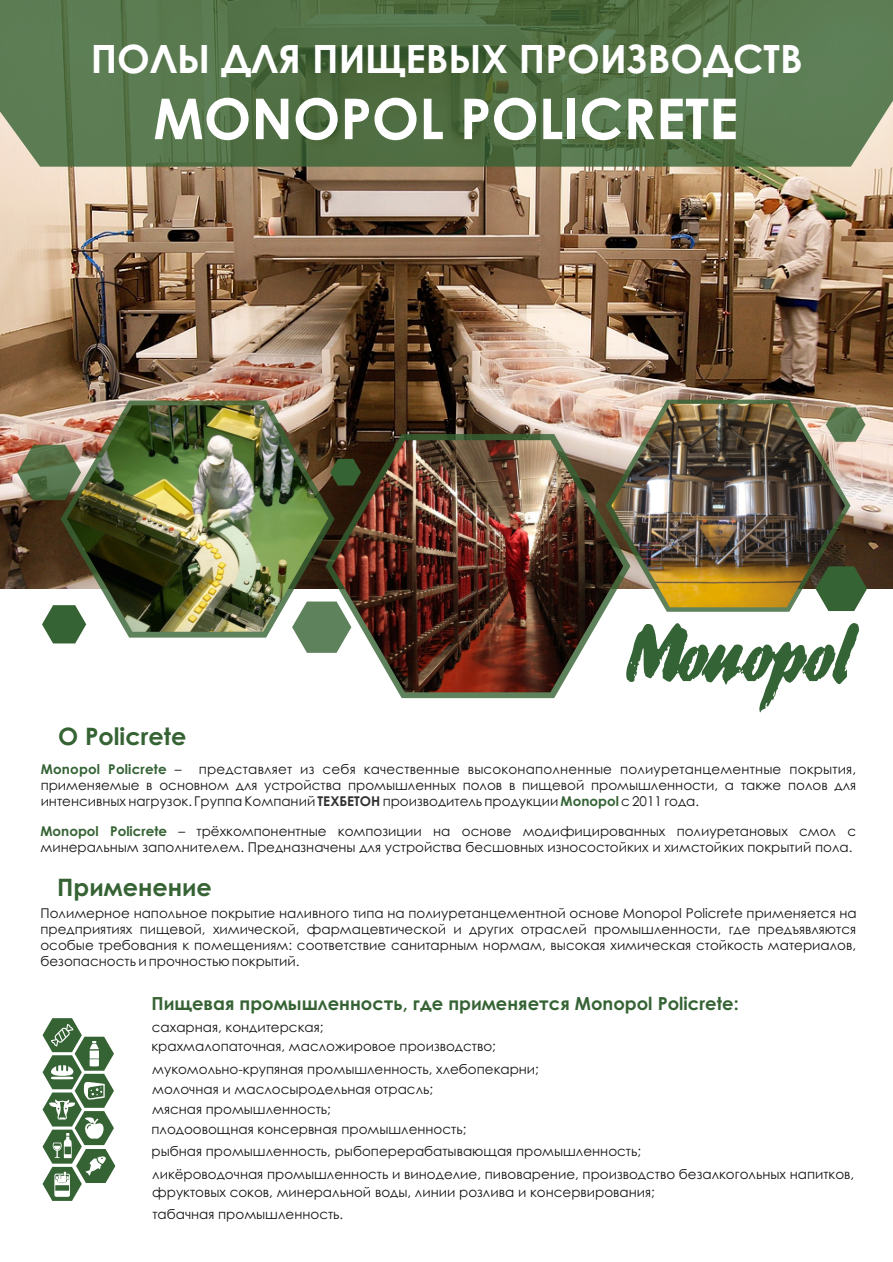
<style>
.page{position:relative;width:893px;height:1262px;background:#fff}
.page>*{position:absolute;margin:0;border:0;box-sizing:border-box;transform-origin:0 0}
.t1{font:700 56.4px "Century Gothic";color:#fff}
.t2{font:700 39px "Century Gothic";color:#fff}
.t3{font:700 24px "Century Gothic";color:#366334}
.t4{font:700 18px "Century Gothic";color:#366334}
.t5{font:13.5px/16px "Century Gothic";color:#151616}
.t6{font:700 13.5px "Century Gothic";letter-spacing:.015em;color:#346335}
.s1{font-weight:400;color:#151616}
.s2{font-weight:700;color:#313130}
.s3{font-weight:700;color:#346335}
.s4{font-weight:700;color:#366334}
</style>
<div class="page">
<img style="left:0;top:167px;width:893px;height:421px">
<svg style="left:0;top:0;width:893px;height:167px;background:#57754b"></svg>
<svg style="left:43px;top:1018px;width:72px;height:182px"></svg>
<svg style="left:61px;top:400px;width:273px;height:237px;background:#89886d"></svg>
<svg style="left:292px;top:632px;width:33px;height:21px"></svg>
<svg style="left:850px;top:566px;width:17px;height:45px"></svg>
<svg style="left:850px;top:407px;width:15px;height:35px"></svg>
<svg style="left:17px;top:445px;width:50px;height:55px;background:#657650"></svg>
<svg style="left:605px;top:399px;width:245px;height:213px;background:#929579"></svg>
<img style="left:611px;top:404px;width:234px;height:203px">
<img style="left:67px;top:405px;width:261px;height:227px">
<img style="left:325px;top:434px;width:305px;height:264px">
<img style="left:332px;top:440px;width:291px;height:252px">
<svg style="left:626px;top:623px;width:232px;height:89px"></svg>
<svg style="left:42px;top:605px;width:44px;height:38px"></svg>
<h2 class="t2" style="left:91px;top:43px;width:713px">ПОЛЫ ДЛЯ ПИЩЕВЫХ ПРОИЗВОДСТВ</h2>
<h1 class="t1" style="left:153px;top:97px;width:586px">MONOPOL POLICRETE</h1>
<h3 class="t3" style="left:58px;top:727px;width:130px">О Policrete</h3>
<p class="t6" style="left:41px;top:763px;width:142px">Monopol Policrete <span class="s1">–</span></p>
<p class="t5" style="left:41px;top:762px;width:817px;text-align:justify;text-indent:158px">представляет из себя качественные высоконаполненные полиуретанцементные покрытия, применяемые в основном для устройства промышленных полов в пищевой промышленности, а также полов для интенсивных нагрузок. Группа Компаний <span class="s2">ТЕХБЕТОН</span> производитель продукции <span class="s3">Monopol</span> с 2011 года.</p>
<p class="t5" style="left:40px;top:824px;width:817px"><span class="s4">Monopol Policrete</span> – трёхкомпонентные композиции на основе модифицированных полиуретановых смол с минеральным заполнителем. Предназначены для устройства бесшовных износостойких и химстойких покрытий пола.</p>
<h3 class="t3" style="left:57px;top:878px;width:156px">Применение</h3>
<p class="t5" style="left:40px;top:905px;width:817px;text-align:justify">Полимерное напольное покрытие наливного типа на полиуретанцементной основе Monopol Policrete применяется на предприятиях пищевой, химической, фармацевтической и других отраслей промышленности, где предъявляются особые требования к помещениям: соответствие санитарным нормам, высокая химическая стойкость материалов, безопасность и прочностью покрытий.</p>
<h3 class="t4" style="left:151px;top:996px;width:588px">Пищевая промышленность, где применяется Monopol Policrete:</h3>
<p class="t5" style="left:151px;top:1018px;width:346px;line-height:20px">сахарная, кондитерская;<br>крахмалопаточная, масложировое производство;</p>
<p class="t5" style="left:151px;top:1060px;width:389px;line-height:20px">мукомольно-крупяная промышленность, хлебопекарни; молочная и маслосыродельная отрасль;<br>мясная промышленность;<br>плодоовощная консервная промышленность;</p>
<p class="t5" style="left:151px;top:1141px;width:704px;line-height:22.6px">рыбная промышленность, рыбоперерабатывающая промышленность;<br>ликёроводочная промышленность и виноделие, пивоварение, производство безалкогольных напитков,</p>
<p class="t5" style="left:152px;top:1181px;width:504px;line-height:22.6px">фруктовых соков, минеральной воды, линии розлива и консервирования; табачная промышленность.</p>
</div>
